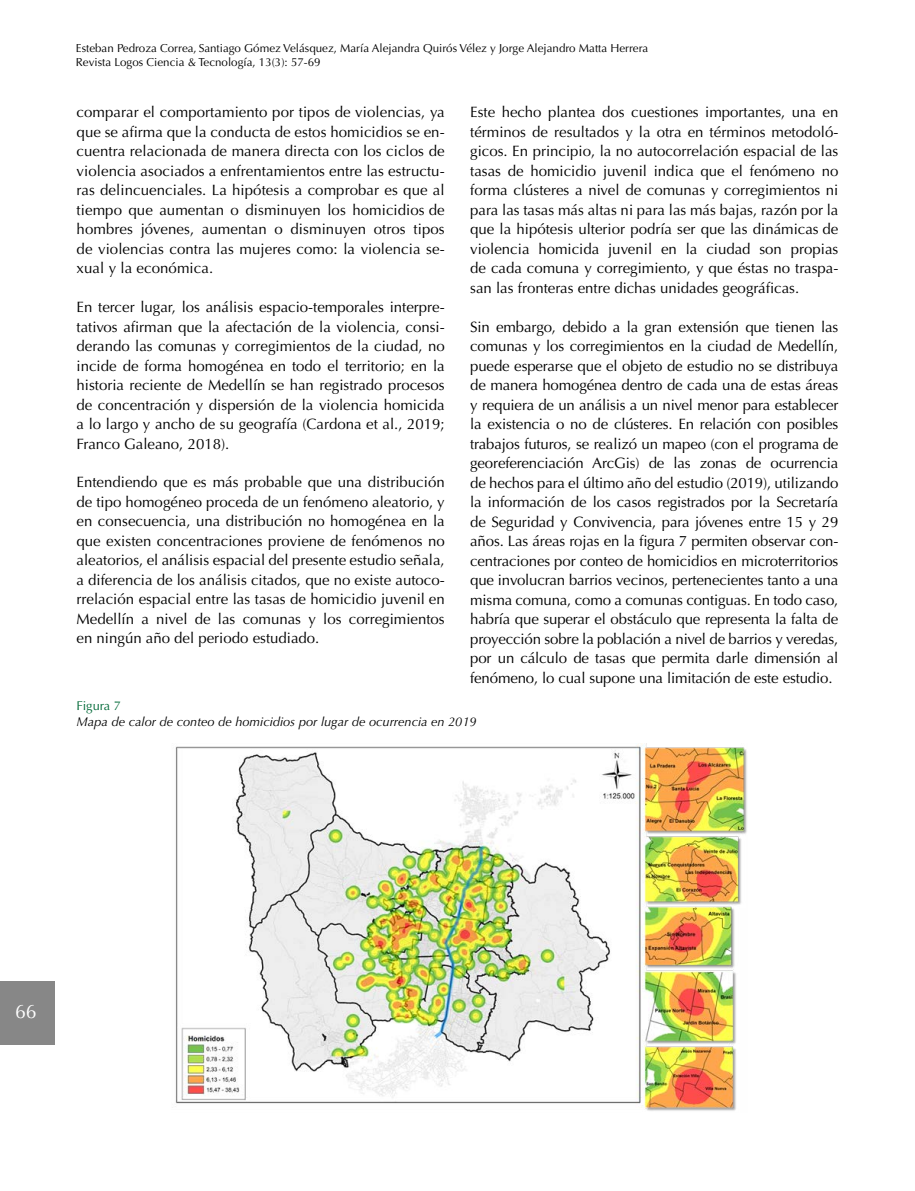
<style>
.page{position:relative;width:915px;height:1191px;background:#fff}
.page>*{position:absolute;margin:0;border:0;box-sizing:border-box;transform-origin:0 0}
.t1{font:19.5px "Optima LT Std";color:#fff}
.Tex1_Contenido{font:15px/19.5px "Optima LT Std";color:#000;text-align:justify}
.T7_TitFigura_TexNegr{font:italic 12.75px "Optima LT Std";color:#000}
.T7_TitFig_Tab_verde{font:12.75px "Optima LT Std";color:#006937}
.t2{font:11.55px/13.5px "Optima LT Std";color:#000}
</style>
<div class="page">
<div style="left:0;top:981px;width:54px;height:64px;background:#878787"></div>
<img style="left:175px;top:743px;width:572px;height:368px">
<p class="t2" style="left:76px;top:42px;width:573px">Esteban Pedroza Correa, Santiago Gómez Velásquez, María Alejandra Quirós Vélez y Jorge Alejandro Matta Herrera<br>Revista Logos Ciencia &amp; Tecnología, 13(3): 57-69</p>
<p class="Tex1_Contenido" style="left:77px;top:103px;width:369px">comparar el comportamiento por tipos de violencias, ya que se afirma que la conducta de estos homicidios se en&shy;cuentra relacionada de manera directa con los ciclos de violencia asociados a enfrentamientos entre las estructu&shy;ras delincuenciales. La hipótesis a comprobar es que al tiempo que aumentan o disminuyen los homicidios de hombres jóvenes, aumentan o disminuyen otros tipos de violencias contra las mujeres como: la violencia se&shy;xual y la económica.</p>
<p class="Tex1_Contenido" style="left:77px;top:297px;width:369px">En tercer lugar, los análisis espacio-temporales interpre&shy;tativos afirman que la afectación de la violencia, consi&shy;derando las comunas y corregimientos de la ciudad, no incide de forma homogénea en todo el territorio; en la historia reciente de Medellín se han registrado procesos de concentración y dispersión de la violencia homicida a lo largo y ancho de su geografía (Cardona et al., 2019; Franco Galeano, 2018).</p>
<p class="Tex1_Contenido" style="left:77px;top:472px;width:369px">Entendiendo que es más probable que una distribución de tipo homogéneo proceda de un fenómeno aleatorio, y en consecuencia, una distribución no homogénea en la que existen concentraciones proviene de fenómenos no aleatorios, el análisis espacial del presente estudio señala, a diferencia de los análisis citados, que no existe autoco&shy;rrelación espacial entre las tasas de homicidio juvenil en Medellín a nivel de las comunas y los corregimientos en ningún año del periodo estudiado.</p>
<p class="Tex1_Contenido" style="left:470px;top:103px;width:369px">Este hecho plantea dos cuestiones importantes, una en términos de resultados y la otra en términos metodoló&shy;gicos. En principio, la no autocorrelación espacial de las tasas de homicidio juvenil indica que el fenómeno no forma clústeres a nivel de comunas y corregimientos ni para las tasas más altas ni para las más bajas, razón por la que la hipótesis ulterior podría ser que las dinámicas de violencia homicida juvenil en la ciudad son propias de cada comuna y corregimiento, y que éstas no traspa&shy;san las fronteras entre dichas unidades geográficas.</p>
<p class="Tex1_Contenido" style="left:470px;top:317px;width:369px">Sin embargo, debido a la gran extensión que tienen las comunas y los corregimientos en la ciudad de Medellín, puede esperarse que el objeto de estudio no se distribuya de manera homogénea dentro de cada una de estas áreas y requiera de un análisis a un nivel menor para establecer la existencia o no de clústeres. En relación con posibles trabajos futuros, se realizó un mapeo (con el programa de georeferenciación ArcGis) de las zonas de ocurrencia de hechos para el último año del estudio (2019), utilizando la información de los casos registrados por la Secretaría de Seguridad y Convivencia, para jóvenes entre 15 y 29 años. Las áreas rojas en la figura 7 permiten observar con&shy;centraciones por conteo de homicidios en microterritorios que involucran barrios vecinos, pertenecientes tanto a una misma comuna, como a comunas contiguas. En todo caso, habría que superar el obstáculo que representa la falta de proyección sobre la población a nivel de barrios y veredas, por un cálculo de tasas que permita darle dimensión al fenómeno, lo cual supone una limitación de este estudio.</p>
<p class="T7_TitFig_Tab_verde" style="left:77px;top:698px;width:46px">Figura 7</p>
<p class="T7_TitFigura_TexNegr" style="left:77px;top:714px;width:401px">Mapa de calor de conteo de homicidios por lugar de ocurrencia en 2019</p>
<h1 class="t1" style="left:15px;top:1000px;width:23px">66</h1>
</div>
